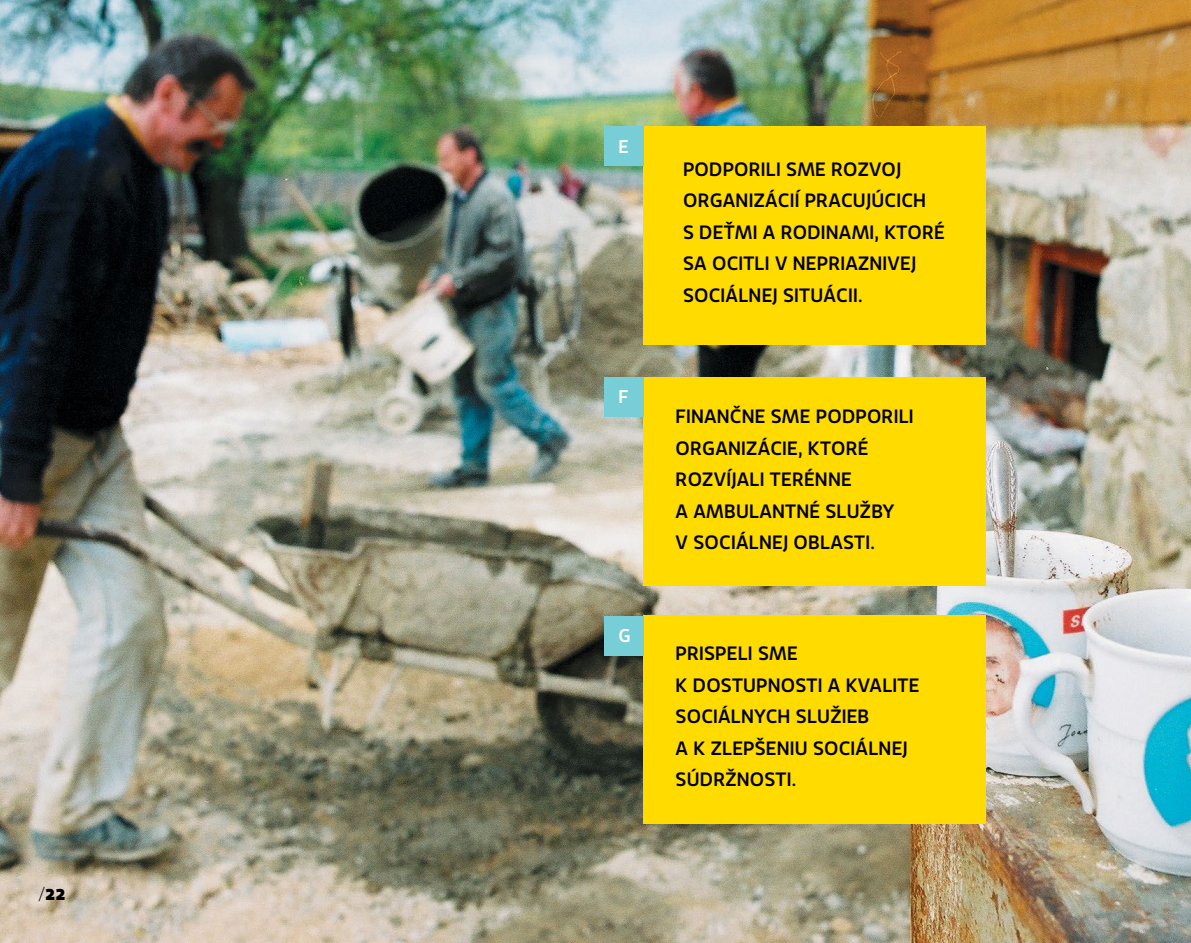
<style>
.page{position:relative;width:1191px;height:943px;background:#fff}
.page>*{position:absolute;margin:0;border:0;box-sizing:border-box;transform-origin:0 0}
.t1{font:500 19.25px/31.5px "Gloriola Std";letter-spacing:.015em;color:#000}
.t2{font:500 18.38px "Gloriola Std";color:#fff}
.t3{font:900 15.75px "Gloriola Std Display";color:#000}
.s1{font-family:"Gloriola Std";font-weight:300}
</style>
<div class="page">
<img style="left:0;top:0;width:1191px;height:943px">
<div style="left:643px;top:127px;width:342px;height:218px;background:#ffdb00"></div>
<div style="left:643px;top:377px;width:342px;height:208px;background:#ffdb00"></div>
<div style="left:643px;top:615px;width:342px;height:209px;background:#ffdb00"></div>
<div style="left:604px;top:126px;width:39px;height:40px;background:#77ced7"></div>
<div style="left:604px;top:377px;width:39px;height:39px;background:#77ced7"></div>
<div style="left:604px;top:615px;width:39px;height:40px;background:#77ced7"></div>
<p class="t3" style="left:39px;top:883px;width:27px"><span class="s1">/</span>22</p>
<p class="t2" style="left:618px;top:133px;width:10px">E</p>
<p class="t2" style="left:618px;top:383px;width:10px">F</p>
<p class="t2" style="left:618px;top:622px;width:12px">G</p>
<p class="t1" style="left:683px;top:153px;width:263px">PODPORILI SME ROZVOJ<br>ORGANIZÁCIÍ PRACUJÚCICH<br>S DEŤMI A RODINAMI, KTORÉ<br>SA OCITLI V NEPRIAZNIVEJ<br>SOCIÁLNEJ SITUÁCII.</p>
<p class="t1" style="left:675px;top:400px;width:239px">FINANČNE SME PODPORILI<br>ORGANIZÁCIE, KTORÉ<br>ROZVÍJALI TERÉNN E<br>A AMBULANTN</p>
<p class="t1" style="left:675px;top:494px;width:220px;text-indent:134px">É SLUŽBY<br>V SOCIÁLNEJ OBLASTI.</p>
<p class="t1" style="left:675px;top:637px;width:245px">PRISPELI SME<br>K DOSTUPN OSTI A KVALITE<br>SOCIÁLNYCH SLUŽIEB<br>A K ZLEPŠENIU SOCIÁLNEJ<br>SÚDRŽNOSTI.</p>
</div>
